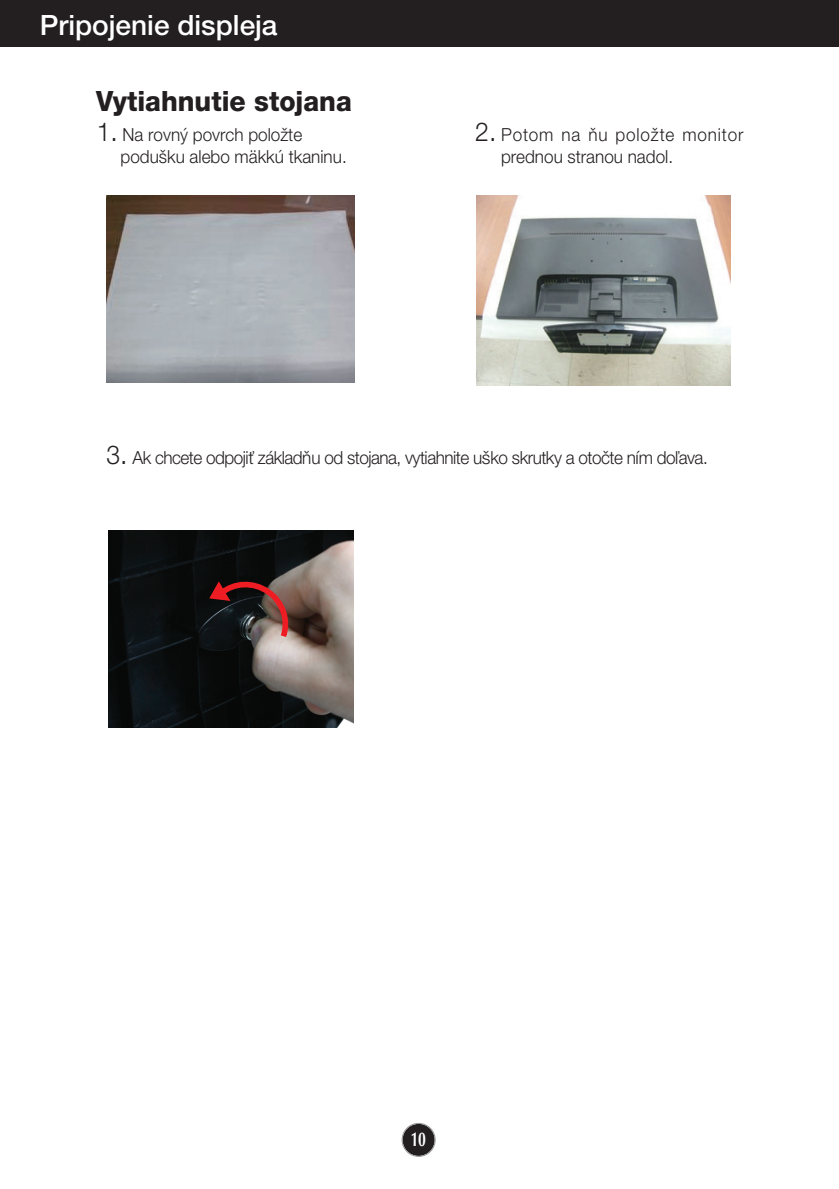
<style>
.page{position:relative;width:839px;height:1189px;background:#fff}
.page>*{position:absolute;margin:0;border:0;box-sizing:border-box;transform-origin:0 0}
.t1{font:500 28px "Helvetica Neue CE";color:#fff}
.t2{font:800 28px "Helvetica Neue CE";color:#231f20;scale:.95 1}
.t3{font:700 20px "Optima";color:#fff;scale:.7 1}
.t4{font:300 18px "Helvetica Neue CE";letter-spacing:-.03em;color:#231f20;scale:.95 1}
.t5{font:300 18px/22px "Helvetica Neue CE";color:#231f20;scale:.95 1}
.t6{font:300 18px/22px "Helvetica Neue CE";letter-spacing:.05em;color:#231f20;scale:.95 1}
.s1{font-size:26px}
.s2{font-size:28px}
</style>
<div class="page">
<div style="left:402px;top:1124px;width:32px;height:32px;background:#231f20;border-radius:50%"></div>
<div style="left:401px;top:1123px;width:34px;height:34px;border:1px solid #939598;border-radius:50%"></div>
<img style="left:106px;top:196px;width:249px;height:186px">
<img style="left:476px;top:195px;width:254px;height:191px">
<img style="left:109px;top:530px;width:244px;height:197px">
<svg style="left:278px;top:530px;width:45px;height:9px"></svg>
<svg style="left:209px;top:581px;width:82px;height:62px;background:#573635"></svg>
<div style="left:0;top:0;width:839px;height:46px;background:#231f20"></div>
<h1 class="t1" style="left:40px;top:15px;width:239px">Pripojenie displeja</h1>
<h1 class="t2" style="left:96px;top:91px;width:271px">Vytiahnutie stojana</h1>
<p class="t5" style="left:121px;top:125px;width:239px;text-indent:-24px"><span class="s1">1</span><span class="s2">.</span> Na rovn˘ povrch poloÏte podu‰ku alebo mäkkú tkaninu.</p>
<p class="t6" style="left:501px;top:125px;width:257px;text-indent:-26px"><span class="s1">2</span><span class="s2">.</span> Potom na Àu poloÏte monitor prednou stranou nadol.</p>
<p class="t4" style="left:106px;top:451px;width:634px"><span class="s1">3</span><span class="s2">.</span> Ak chcete odpojiÈ základÀu od stojana, vytiahnite u‰ko skrutky a otoãte ním doºava.</p>
<p class="t3" style="left:411px;top:1131px;width:23px">10</p>
</div>
